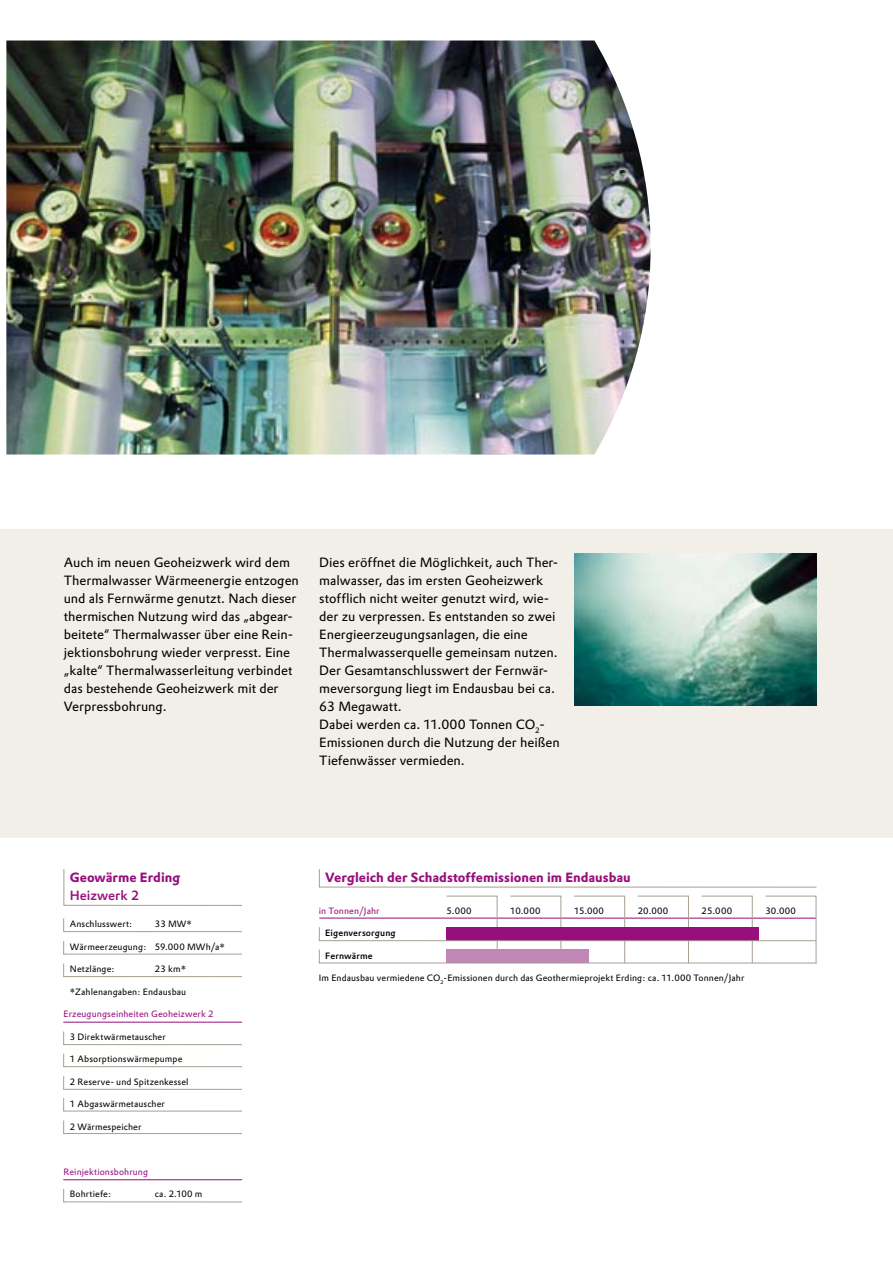
<style>
.page{position:relative;width:893px;height:1263px;background:#fff}
.page>*{position:absolute;margin:0;border:0;box-sizing:border-box;transform-origin:0 0}
.t1{font:13.2px/18px "DTL Prokyon TPRO";letter-spacing:-.005em;color:#000}
.t2{font:700 13.2px "DTL Prokyon TPRO";color:#970e7d}
.t3{font:500 13.2px "DTL Prokyon TPRO";color:#970e7d}
.t4{font:9px "DTL Prokyon TPRO";letter-spacing:.01em;color:#000}
.t5{font:9px "DTL Prokyon TPRO";letter-spacing:.01em;color:#970e7d}
.t6{font:500 9px "DTL Prokyon TPRO";letter-spacing:.01em;color:#000}
</style>
<div class="page">
<div style="left:0;top:529px;width:893px;height:309px;background:#f2eee8"></div>
<img style="left:6px;top:40px;width:645px;height:414px">
<img style="left:574px;top:553px;width:242px;height:153px">
<svg style="left:63px;top:918px;width:179px;height:14px"></svg>
<svg style="left:63px;top:941px;width:179px;height:14px"></svg>
<svg style="left:63px;top:963px;width:179px;height:14px"></svg>
<hr style="left:63px;top:1022px;width:179px;height:1px;background:#970e7d">
<svg style="left:63px;top:1031px;width:179px;height:14px"></svg>
<svg style="left:63px;top:1076px;width:179px;height:14px"></svg>
<svg style="left:63px;top:1098px;width:179px;height:14px"></svg>
<hr style="left:63px;top:1179px;width:179px;height:1px;background:#970e7d">
<svg style="left:63px;top:1120px;width:179px;height:14px"></svg>
<svg style="left:63px;top:1053px;width:179px;height:14px"></svg>
<svg style="left:63px;top:1188px;width:179px;height:15px"></svg>
<svg style="left:63px;top:869px;width:179px;height:37px"></svg>
<svg style="left:319px;top:869px;width:498px;height:19px"></svg>
<svg style="left:319px;top:895px;width:498px;height:69px"></svg>
<p class="t1" style="left:64px;top:553px;width:237px">Auch im neuen Geoheizwerk wird dem Thermalwasser Wärmeenergie entzogen und als Fernwärme genutzt. Nach dieser thermischen Nutzung wird das „abgear&shy;beitete“ Thermalwasser über eine Rein&shy;jektionsbohrung wieder verpresst. Eine „kalte“ Thermalwasserleitung verbindet das bestehende Geoheizwerk mit der Verpressbohrung.</p>
<p class="t1" style="left:319px;top:553px;width:242px">Dies eröffnet die Möglichkeit, auch Ther&shy;malwasser, das im ersten Geoheizwerk stofflich nicht weiter genutzt wird, wie&shy;der zu verpressen. Es entstanden so zwei Energieerzeugungsanlagen, die eine Thermalwasserquelle gemeinsam nutzen.<br>Der Gesamtanschlusswert der Fernwär&shy;meversorgung liegt im Endausbau bei ca.<br>63 Megawatt.<br>Dabei werden ca. 11.000 Tonnen CO<sub>2</sub>- Emissionen durch die Nutzung der heißen Tiefenwässer vermieden.</p>
<p class="t2" style="left:70px;top:869px;width:112px">Geowärme Erding</p>
<p class="t3" style="left:70px;top:887px;width:71px">Heizwerk 2</p>
<p class="t4" style="left:70px;top:918px;width:64px">Anschlusswert:</p>
<p class="t4" style="left:155px;top:918px;width:39px">33 MW*</p>
<p class="t4" style="left:70px;top:940px;width:157px">Wärmeerzeugung: 59.000 MWh/a*</p>
<p class="t4" style="left:70px;top:963px;width:46px">Netzlänge:</p>
<p class="t4" style="left:155px;top:963px;width:33px">23 km*</p>
<p class="t4" style="left:70px;top:985px;width:118px">*Zahlenangaben: Endausbau</p>
<p class="t5" style="left:63px;top:1008px;width:152px">Erzeugungseinheiten Geoheizwerk 2</p>
<p class="t4" style="left:70px;top:1030px;width:98px">3 Direktwärmetauscher</p>
<p class="t4" style="left:70px;top:1053px;width:114px">1 Absorptionswärmepumpe</p>
<p class="t4" style="left:70px;top:1075px;width:120px">2 Reserve- und Spitzenkessel</p>
<p class="t4" style="left:70px;top:1098px;width:97px">1 Abgaswärmetauscher</p>
<p class="t4" style="left:70px;top:1120px;width:73px">2 Wärmespeicher</p>
<p class="t5" style="left:63px;top:1165px;width:86px">Reinjektionsbohrung</p>
<p class="t4" style="left:70px;top:1188px;width:43px">Bohrtiefe:</p>
<p class="t4" style="left:155px;top:1188px;width:49px">ca. 2.100 m</p>
<p class="t2" style="left:325px;top:869px;width:307px">Vergleich der Schadstoffemissionen im Endausbau</p>
<p class="t5" style="left:319px;top:904px;width:62px">in Tonnen/Jahr</p>
<p class="t4" style="left:446px;top:904px;width:27px">5.000</p>
<p class="t4" style="left:510px;top:904px;width:32px">10.000</p>
<p class="t4" style="left:574px;top:904px;width:32px">15.000</p>
<p class="t4" style="left:638px;top:904px;width:32px">20.000</p>
<p class="t4" style="left:702px;top:904px;width:32px">25.000</p>
<p class="t4" style="left:765px;top:904px;width:32px">30.000</p>
<p class="t6" style="left:325px;top:927px;width:72px">Eigenversorgung</p>
<p class="t6" style="left:325px;top:949px;width:49px">Fernwärme</p>
<p class="t4" style="left:319px;top:972px;width:427px">Im Endausbau vermiedene CO<sub>2</sub>-Emissionen durch das Geothermieprojekt Erding: ca. 11.000 Tonnen/Jahr</p>
</div>
